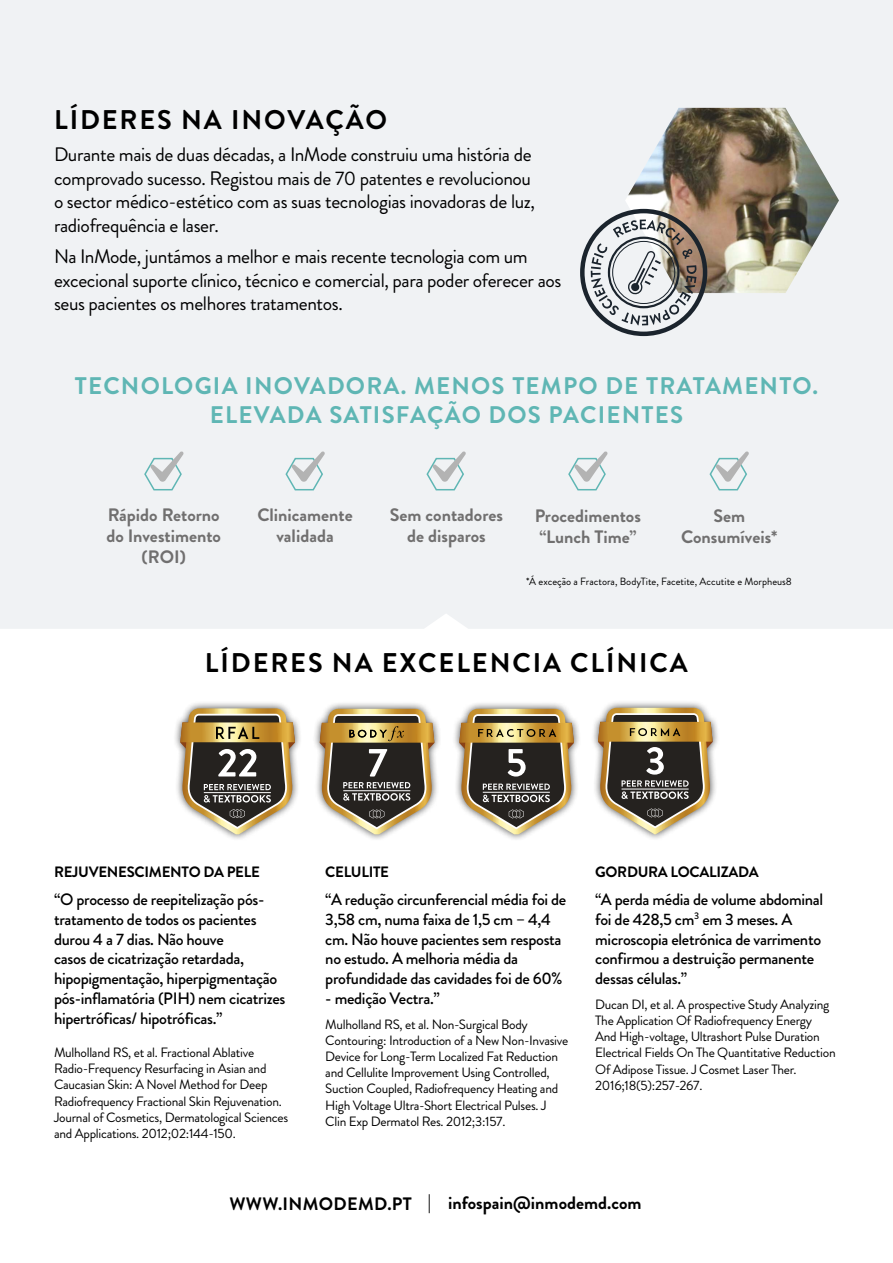
<style>
.page{position:relative;width:893px;height:1263px;background:#fff}
.page>*{position:absolute;margin:0;border:0;box-sizing:border-box;transform-origin:0 0}
.t1{font:700 27px "Brandon Grotesque";letter-spacing:.07em;color:#000}
.t2{font:700 24px/28.8px "Brandon Grotesque";letter-spacing:.05em;color:#5fb6b4;text-align:center}
.t3{font:19.5px/23.4px "Brandon Grotesque";letter-spacing:-.02em;color:#000}
.t4{font:700 18px/21px "Brandon Grotesque";color:#706f6f;text-align:center}
.t5{font:700 18px "Brandon Grotesque";color:#000}
.t6{font:500 16.5px/19.8px "Brandon Grotesque";letter-spacing:-.02em;color:#000}
.t7{font:700 15px "Brandon Grotesque";letter-spacing:-.02em;color:#000}
.t8{font:13.5px/16.2px "Brandon Grotesque";letter-spacing:-.02em;color:#000}
.t9{font:10.5px "Brandon Grotesque";color:#000}
</style>
<div class="page">
<div style="left:0;top:0;width:893px;height:629px;background:#f0f2f4"></div>
<img style="left:625px;top:108px;width:214px;height:185px">
<div style="left:580px;top:209px;width:127px;height:127px;border:4px solid #1b242d;border-radius:50%"></div>
<svg style="left:591px;top:219px;width:106px;height:106px"></svg>
<div style="left:173px;top:700px;width:547px;height:142px;background:#000;opacity:.75"></div>
<svg style="left:459px;top:709px;width:115px;height:125px;background:#8a7d63"></svg>
<svg style="left:598px;top:708px;width:115px;height:126px;background:#8b7e64"></svg>
<svg style="left:320px;top:709px;width:114px;height:125px;background:#887a60"></svg>
<svg style="left:180px;top:708px;width:115px;height:126px"></svg>
<svg style="left:143px;top:451px;width:41px;height:40px"></svg>
<svg style="left:285px;top:451px;width:40px;height:40px"></svg>
<svg style="left:426px;top:451px;width:40px;height:40px"></svg>
<svg style="left:567px;top:451px;width:41px;height:40px"></svg>
<svg style="left:709px;top:451px;width:40px;height:40px"></svg>
<h1 class="t1" style="left:54px;top:101px;width:335px">LÍDERES NA INOVAÇÃO</h1>
<h3 class="t3" style="left:54px;top:143px;width:483px">Durante mais de duas décadas, a InMode construiu uma história de comprovado sucesso. Registou mais de 70 patentes e revolucionou o sector médico-estético com as suas tecnologias inovadoras de luz, radiofrequência e laser.</h3>
<h3 class="t3" style="left:54px;top:245px;width:509px">Na InMode, juntámos a melhor e mais recente tecnologia com um excecional suporte clínico, técnico e comercial, para poder oferecer aos seus pacientes os melhores tratamentos.</h3>
<h2 class="t2" style="left:75px;top:372px;width:745px">TECNOLOGIA INOVADORA. MENOS TEMPO DE TRATAMENTO.<br>ELEVADA SATISFAÇÃO DOS PACIENTES</h2>
<h3 class="t4" style="left:106px;top:505px;width:116px">Rápido Retorno do Investimento (ROI)</h3>
<h3 class="t4" style="left:257px;top:505px;width:97px">Clinicamente validada</h3>
<h3 class="t4" style="left:390px;top:505px;width:115px">Sem contadores de disparos</h3>
<h3 class="t4" style="left:535px;top:505px;width:108px;text-align:left">Procedimentos “Lunch Time”</h3>
<h3 class="t4" style="left:681px;top:505px;width:98px">Sem<br>Consumíveis*</h3>
<p class="t9" style="left:526px;top:574px;width:267px">*Á exceção a Fractora, BodyTite, Facetite, Accutite e Morpheus8</p>
<h1 class="t1" style="left:205px;top:644px;width:484px">LÍDERES NA EXCELENCIA CLÍNICA</h1>
<p class="t7" style="left:54px;top:861px;width:207px">REJUVENESCIMENTO DA PELE</p>
<p class="t6" style="left:54px;top:890px;width:233px">“O processo de reepitelização pós&shy;tratamento de todos os pacientes durou 4 a 7 dias. Não houve<br>casos de cicatrização retardada, hipopigmentação, hiperpigmentação pós-inflamatória (PIH) nem cicatrizes hipertróficas/ hipotróficas.”</p>
<p class="t8" style="left:54px;top:1044px;width:236px">Mulholland RS, et al. Fractional Ablative Radio-Frequency Resurfacing in Asian and Caucasian Skin: A Novel Method for Deep Radiofrequency Fractional Skin Rejuvenation.<br>Journal of Cosmetics, Dermatological Sciences and Applications. 2012;02:144-150.</p>
<p class="t7" style="left:325px;top:861px;width:65px">CELULITE</p>
<p class="t6" style="left:325px;top:890px;width:243px">“A redução circunferencial média foi de 3,58 cm, numa faixa de 1,5 cm – 4,4 cm. Não houve pacientes sem resposta no estudo. A melhoria média da profundidade das cavidades foi de 60%</p>
<p class="t6" style="left:325px;top:989px;width:116px">- medição Vectra.”</p>
<p class="t8" style="left:325px;top:1016px;width:244px">Mulholland RS, et al. Non-Surgical Body Contouring: Introduction of a New Non-Invasive Device for Long-Term Localized Fat Reduction and Cellulite Improvement Using Controlled, Suction Coupled, Radiofrequency Heating and High Voltage Ultra-Short Electrical Pulses. J Clin Exp Dermatol Res. 2012;3:157.</p>
<p class="t7" style="left:595px;top:861px;width:165px">GORDURA LOCALIZADA</p>
<p class="t6" style="left:595px;top:890px;width:229px">“A perda média de volume abdominal foi de 428,5 cm<sup>3</sup> em 3 meses. A microscopia eletrónica de varrimento confirmou a destruição permanente dessas células.”</p>
<p class="t8" style="left:595px;top:996px;width:242px">Ducan DI, et al. A prospective Study Analyzing The Application Of Radiofrequency Energy And High-voltage, Ultrashort Pulse Duration Electrical Fields On The Quantitative Reduction Of Adipose Tissue. J Cosmet Laser Ther.<br>2016;18(5):257-267.</p>
<h3 class="t5" style="left:229px;top:1190px;width:414px">WWW.INMODEMD.PT | infospain@inmodemd.com</h3>
</div>
